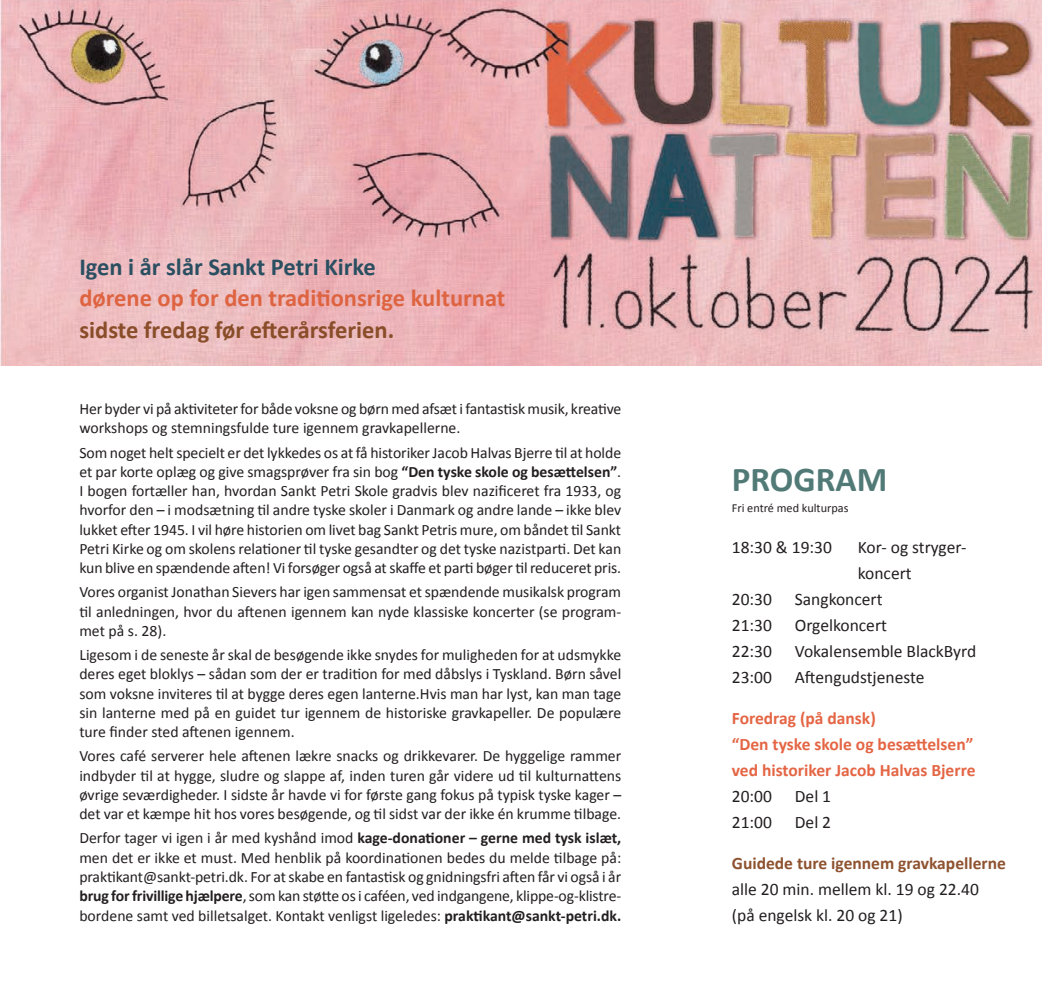
<style>
.page{position:relative;width:1042px;height:993px;background:#fff}
.page>*{position:absolute;margin:0;border:0;box-sizing:border-box;transform-origin:0 0}
.t1{font:700 35px "Calibri";color:#517a77}
.t2{font:700 24.5px "Calibri";color:#de6441}
.t3{font:700 24.5px "Calibri";color:#894d29}
.t4{font:700 24.5px "Calibri";color:#2a4f61}
.t5{font:17.5px/25.9px "Calibri";color:#231f20}
.t6{font:700 17.5px/25.9px "Calibri";color:#e46544}
.t7{font:700 17.5px "Calibri";color:#8e522f}
.t8{font:15.75px/19.2px "Calibri";color:#231f20;text-align:justify}
.t9{font:12.25px "Calibri";color:#231f20}
.s1{font-weight:700}
</style>
<div class="page">
<img style="left:0;top:0;width:1042px;height:365px">
<h2 class="t4" style="left:79px;top:249px;width:298px">Igen i år slår Sankt Petri Kirke</h2>
<h2 class="t2" style="left:79px;top:281px;width:427px">dørene op for den traditionsrige kulturnat</h2>
<h2 class="t3" style="left:79px;top:312px;width:316px">sidste fredag før efterårsferien.</h2>
<p class="t8" style="left:79px;top:399px;width:543px">Her byder vi på aktiviteter for både voksne og børn med afsæt i fantastisk musik, kreative workshops og stemningsfulde ture igennem gravkapellerne.</p>
<p class="t8" style="left:79px;top:442px;width:543px">Som noget helt specielt er det lykkedes os at få historiker Jacob Halvas Bjerre til at holde et par korte oplæg og give smagsprøver fra sin bog <span class="s1">“Den tyske skole og besættelsen”</span>.<br>I bogen fortæller han, hvordan Sankt Petri Skole gradvis blev nazificeret fra 1933, og hvorfor den – i modsætning til andre tyske skoler i Danmark og andre lande – ikke blev lukket efter 1945. I vil høre historien om livet bag Sankt Petris mure, om båndet til Sankt Petri Kirke og om skolens relationer til tyske gesandter og det tyske nazistparti. Det kan kun blive en spændende aften! Vi forsøger også at skaffe et parti bøger til reduceret pris.</p>
<p class="t8" style="left:79px;top:582px;width:543px">Vores organist Jonathan Sievers har igen sammensat et spændende musikalsk program til anledningen, hvor du aftenen igennem kan nyde klassiske koncerter (se program&shy;met på s. 28).</p>
<p class="t8" style="left:79px;top:644px;width:543px">Ligesom i de seneste år skal de besøgende ikke snydes for muligheden for at udsmykke deres eget bloklys – sådan som der er tradition for med dåbslys i Tyskland. Børn såvel som voksne inviteres til at bygge deres egen lanterne.Hvis man har lyst, kan man tage sin lanterne med på en guidet tur igennem de historiske gravkapeller. De populære ture finder sted aftenen igennem.</p>
<p class="t8" style="left:79px;top:746px;width:543px">Vores café serverer hele aftenen lækre snacks og drikkevarer. De hyggelige rammer indbyder til at hygge, sludre og slappe af, inden turen går videre ud til kulturnattens øvrige seværdigheder. I sidste år havde vi for første gang fokus på typisk tyske kager – det var et kæmpe hit hos vores besøgende, og til sidst var der ikke én krumme tilbage.</p>
<p class="t8" style="left:79px;top:828px;width:543px">Derfor tager vi igen i år med kyshånd imod <span class="s1">kage-donationer – gerne med tysk islæt, </span>men det er ikke et must. Med henblik på koordinationen bedes du melde tilbage på: praktikant@sankt-petri.dk. For at skabe en fantastisk og gnidningsfri aften får vi også i år <span class="s1">brug for frivillige hjælpere</span>, som kan støtte os i caféen, ved indgangene, klippe-og-klistre&shy;bordene samt ved billetsalget. Kontakt venligst ligeledes: <span class="s1">praktikant@sankt-petri.dk.</span></p>
<h1 class="t1" style="left:732px;top:455px;width:157px">PROGRAM</h1>
<p class="t9" style="left:732px;top:499px;width:118px">Fri entré med kulturpas</p>
<p class="t5" style="left:732px;top:534px;width:102px">18:30 &amp; 19:30</p>
<p class="t5" style="left:858px;top:534px;width:110px">Kor- og stryger&shy;koncert</p>
<p class="t5" style="left:732px;top:585px;width:42px">20:30</p>
<p class="t5" style="left:795px;top:585px;width:89px">Sangkoncert</p>
<p class="t5" style="left:732px;top:611px;width:42px">21:30</p>
<p class="t5" style="left:795px;top:611px;width:94px">Orgelkoncert</p>
<p class="t5" style="left:732px;top:637px;width:42px">22:30</p>
<p class="t5" style="left:795px;top:637px;width:183px">Vokalensemble BlackByrd</p>
<p class="t5" style="left:732px;top:663px;width:42px">23:00</p>
<p class="t5" style="left:795px;top:663px;width:131px">Aftengudstjeneste</p>
<p class="t6" style="left:732px;top:704px;width:245px">Foredrag (på dansk)<br>“Den tyske skole og besættelsen” ved historiker Jacob Halvas Bjerre</p>
<p class="t5" style="left:732px;top:782px;width:42px">20:00</p>
<p class="t5" style="left:795px;top:782px;width:38px">Del 1</p>
<p class="t5" style="left:732px;top:808px;width:42px">21:00</p>
<p class="t5" style="left:795px;top:808px;width:38px">Del 2</p>
<p class="t7" style="left:732px;top:850px;width:276px">Guidede ture igennem gravkapellerne</p>
<p class="t5" style="left:732px;top:875px;width:249px">alle 20 min. mellem kl. 19 og 22.40 (på engelsk kl. 20 og 21)</p>
</div>
